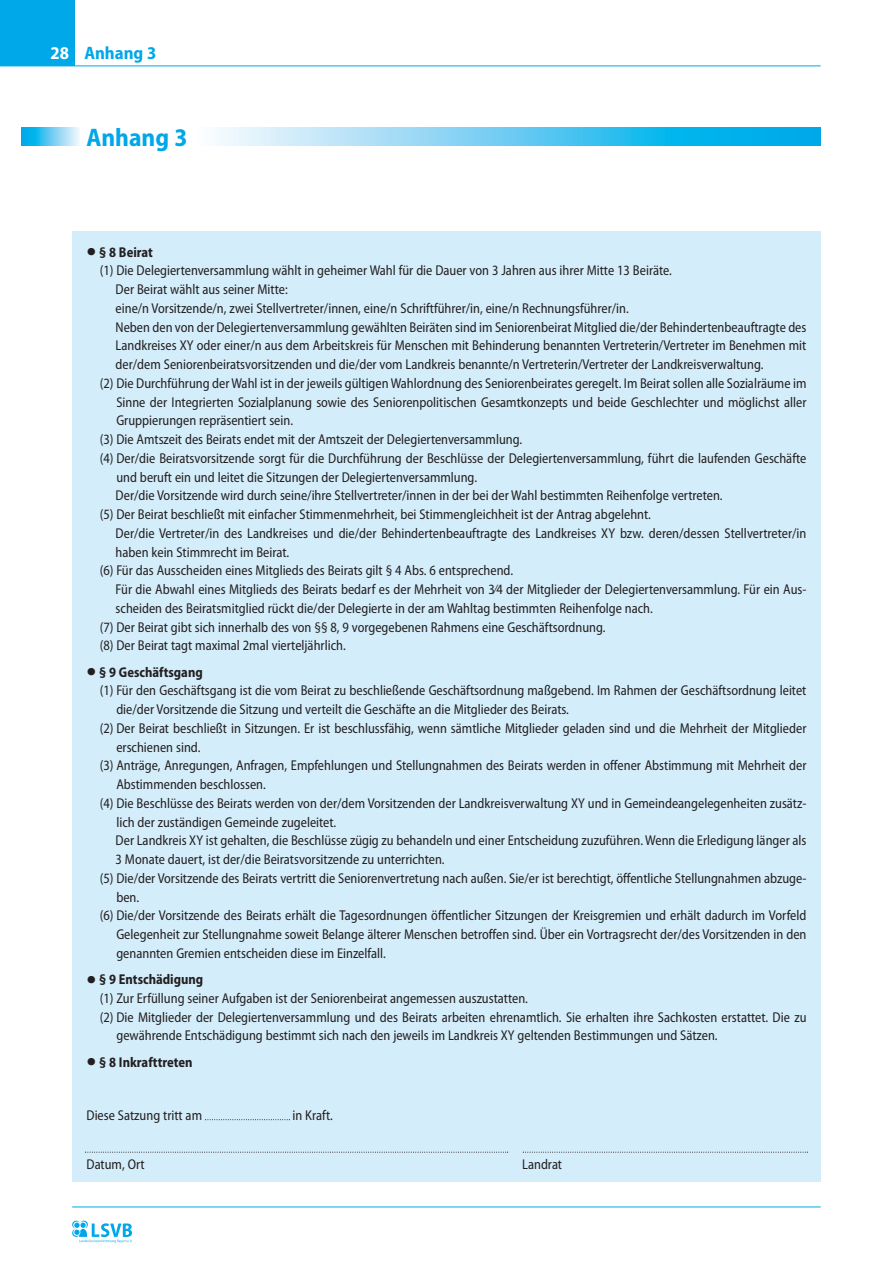
<style>
.page{position:relative;width:893px;height:1263px;background:#fff}
.page>*{position:absolute;margin:0;border:0;box-sizing:border-box;transform-origin:0 0}
.t1{font:700 semi-condensed 25.5px "Myriad Pro";color:#00a7e9}
.t2{font:700 semi-condensed 18px "Myriad Pro";color:#00a7e9}
.t3{font:semi-condensed 14.25px "Myriad Pro";color:#231f20;scale:.95 1}
.t4{font:700 semi-condensed 14.25px "Myriad Pro";color:#231f20;scale:.95 1}
.s1{color:#fff}
.s2{font-weight:400;font-size:36px}
</style>
<div class="page">
<hr style="left:72px;top:1206px;width:749px;height:1px;background:#00a7e9">
<div style="left:0;top:0;width:74px;height:66px;background:#00a7e9"></div>
<hr style="left:0;top:66px;width:821px;height:1px;background:#00a7e9">
<svg style="left:72px;top:1220px;width:60px;height:23px"></svg>
<div style="left:72px;top:232px;width:749px;height:950px;background:#d4edfa"></div>
<svg style="left:21px;top:128px;width:59px;height:17px"></svg>
<svg style="left:216px;top:128px;width:605px;height:17px;background:#66ccf2"></svg>
<svg style="left:85px;top:1151px;width:423px;height:2px"></svg>
<svg style="left:523px;top:1151px;width:285px;height:2px"></svg>
<svg style="left:205px;top:1119px;width:85px;height:1px"></svg>
<p class="t2" style="left:51px;top:46px;width:107px"><span class="s1">28</span> Anhang 3</p>
<h1 class="t1" style="left:87px;top:128px;width:102px">Anhang 3</h1>
<p class="t4" style="left:87px;top:247px;width:71px"><span class="s2">•</span> § 8 Beirat</p>
<p class="t3" style="left:100px;top:265px;width:604px">(1) Die Delegiertenversammlung wählt in geheimer Wahl für die Dauer von 3 Jahren aus ihrer Mitte 13 Beiräte.</p>
<p class="t3" style="left:116px;top:284px;width:183px">Der Beirat wählt aus seiner Mitte:</p>
<p class="t3" style="left:116px;top:303px;width:542px">eine/n Vorsitzende/n, zwei Stellvertreter/innen, eine/n Schriftführer/in, eine/n Rechnungsführer/in.</p>
<p class="t3" style="left:116px;top:322px;width:729px">Neben den von der Delegiertenversammlung gewählten Beiräten sind im Seniorenbeirat Mitglied die/der Behindertenbeauftragte des</p>
<p class="t3" style="left:116px;top:340px;width:729px">Landkreises XY oder einer/n aus dem Arbeitskreis für Menschen mit Behinderung benannten Vertreterin/Vertreter im Benehmen mit</p>
<p class="t3" style="left:116px;top:359px;width:683px">der/dem Seniorenbeiratsvorsitzenden und die/der vom Landkreis benannte/n Vertreterin/Vertreter der Landkreisverwaltung.</p>
<p class="t3" style="left:100px;top:378px;width:745px">(2) Die Durchführung derWahl ist in der jeweils gültigenWahlordnung des Seniorenbeirates geregelt. Im Beirat sollen alle Sozialräume im</p>
<p class="t3" style="left:116px;top:397px;width:728px">Sinne der Integrierten Sozialplanung sowie des Seniorenpolitischen Gesamtkonzepts und beide Geschlechter und möglichst aller</p>
<p class="t3" style="left:116px;top:415px;width:188px">Gruppierungen repräsentiert sein.</p>
<p class="t3" style="left:100px;top:434px;width:446px">(3) Die Amtszeit des Beirats endet mit der Amtszeit der Delegiertenversammlung.</p>
<p class="t3" style="left:100px;top:453px;width:745px">(4) Der/die Beiratsvorsitzende sorgt für die Durchführung der Beschlüsse der Delegiertenversammlung, führt die laufenden Geschäfte</p>
<p class="t3" style="left:116px;top:472px;width:381px">und beruft ein und leitet die Sitzungen der Delegiertenversammlung.</p>
<p class="t3" style="left:116px;top:490px;width:640px">Der/die Vorsitzende wird durch seine/ihre Stellvertreter/innen in der bei der Wahl bestimmten Reihenfolge vertreten.</p>
<p class="t3" style="left:100px;top:509px;width:582px">(5) Der Beirat beschließt mit einfacher Stimmenmehrheit, bei Stimmengleichheit ist der Antrag abgelehnt.</p>
<p class="t3" style="left:116px;top:528px;width:729px">Der/die Vertreter/in des Landkreises und die/der Behindertenbeauftragte des Landkreises XY bzw. deren/dessen Stellvertreter/in</p>
<p class="t3" style="left:116px;top:547px;width:184px">haben kein Stimmrecht im Beirat.</p>
<p class="t3" style="left:100px;top:565px;width:437px">(6) Für das Ausscheiden eines Mitglieds des Beirats gilt § 4 Abs. 6 entsprechend.</p>
<p class="t3" style="left:116px;top:584px;width:729px">Für die Abwahl eines Mitglieds des Beirats bedarf es der Mehrheit von 3⁄4 der Mitglieder der Delegiertenversammlung. Für ein Aus-</p>
<p class="t3" style="left:116px;top:603px;width:567px">scheiden des Beiratsmitglied rückt die/der Delegierte in der am Wahltag bestimmten Reihenfolge nach.</p>
<p class="t3" style="left:100px;top:622px;width:534px">(7) Der Beirat gibt sich innerhalb des von §§ 8, 9 vorgegebenen Rahmens eine Geschäftsordnung.</p>
<p class="t3" style="left:100px;top:640px;width:261px">(8) Der Beirat tagt maximal 2mal vierteljährlich.</p>
<p class="t4" style="left:87px;top:667px;width:124px"><span class="s2">•</span> § 9 Geschäftsgang</p>
<p class="t3" style="left:100px;top:685px;width:745px">(1) Für den Geschäftsgang ist die vom Beirat zu beschließende Geschäftsordnung maßgebend. Im Rahmen der Geschäftsordnung leitet</p>
<p class="t3" style="left:116px;top:704px;width:478px">die/der Vorsitzende die Sitzung und verteilt die Geschäfte an die Mitglieder des Beirats.</p>
<p class="t3" style="left:100px;top:723px;width:745px">(2) Der Beirat beschließt in Sitzungen. Er ist beschlussfähig, wenn sämtliche Mitglieder geladen sind und die Mehrheit der Mitglieder</p>
<p class="t3" style="left:116px;top:742px;width:90px">erschienen sind.</p>
<p class="t3" style="left:100px;top:760px;width:745px">(3) Anträge, Anregungen, Anfragen, Empfehlungen und Stellungnahmen des Beirats werden in offener Abstimmung mit Mehrheit der</p>
<p class="t3" style="left:116px;top:779px;width:159px">Abstimmenden beschlossen.</p>
<p class="t3" style="left:100px;top:798px;width:745px">(4) Die Beschlüsse des Beirats werden von der/dem Vorsitzenden der Landkreisverwaltung XY und in Gemeindeangelegenheiten zusätz-</p>
<p class="t3" style="left:116px;top:817px;width:233px">lich der zuständigen Gemeinde zugeleitet.</p>
<p class="t3" style="left:116px;top:835px;width:729px">Der Landkreis XY ist gehalten, die Beschlüsse zügig zu behandeln und einer Entscheidung zuzuführen. Wenn die Erledigung länger als</p>
<p class="t3" style="left:116px;top:854px;width:348px">3 Monate dauert, ist der/die Beiratsvorsitzende zu unterrichten.</p>
<p class="t3" style="left:100px;top:873px;width:745px">(5) Die/der Vorsitzende des Beirats vertritt die Seniorenvertretung nach außen. Sie/er ist berechtigt, öffentliche Stellungnahmen abzuge-</p>
<p class="t3" style="left:116px;top:892px;width:26px">ben.</p>
<p class="t3" style="left:100px;top:910px;width:745px">(6) Die/der Vorsitzende des Beirats erhält die Tagesordnungen öffentlicher Sitzungen der Kreisgremien und erhält dadurch im Vorfeld</p>
<p class="t3" style="left:116px;top:929px;width:728px">Gelegenheit zur Stellungnahme soweit Belange älterer Menschen betroffen sind. Über ein Vortragsrecht der/des Vorsitzenden in den</p>
<p class="t3" style="left:116px;top:948px;width:285px">genannten Gremien entscheiden diese im Einzelfall.</p>
<p class="t4" style="left:87px;top:974px;width:124px"><span class="s2">•</span> § 9 Entschädigung</p>
<p class="t3" style="left:100px;top:993px;width:452px">(1) Zur Erfüllung seiner Aufgaben ist der Seniorenbeirat angemessen auszustatten.</p>
<p class="t3" style="left:100px;top:1012px;width:745px">(2) Die Mitglieder der Delegiertenversammlung und des Beirats arbeiten ehrenamtlich. Sie erhalten ihre Sachkosten erstattet. Die zu</p>
<p class="t3" style="left:116px;top:1030px;width:634px">gewährende Entschädigung bestimmt sich nach den jeweils im Landkreis XY geltenden Bestimmungen und Sätzen.</p>
<p class="t4" style="left:87px;top:1057px;width:113px"><span class="s2">•</span> § 8 Inkrafttreten</p>
<p class="t3" style="left:87px;top:1110px;width:123px">Diese Satzung tritt am</p>
<p class="t3" style="left:293px;top:1110px;width:44px">in Kraft.</p>
<p class="t3" style="left:87px;top:1159px;width:63px">Datum, Ort</p>
<p class="t3" style="left:522px;top:1159px;width:44px">Landrat</p>
</div>
